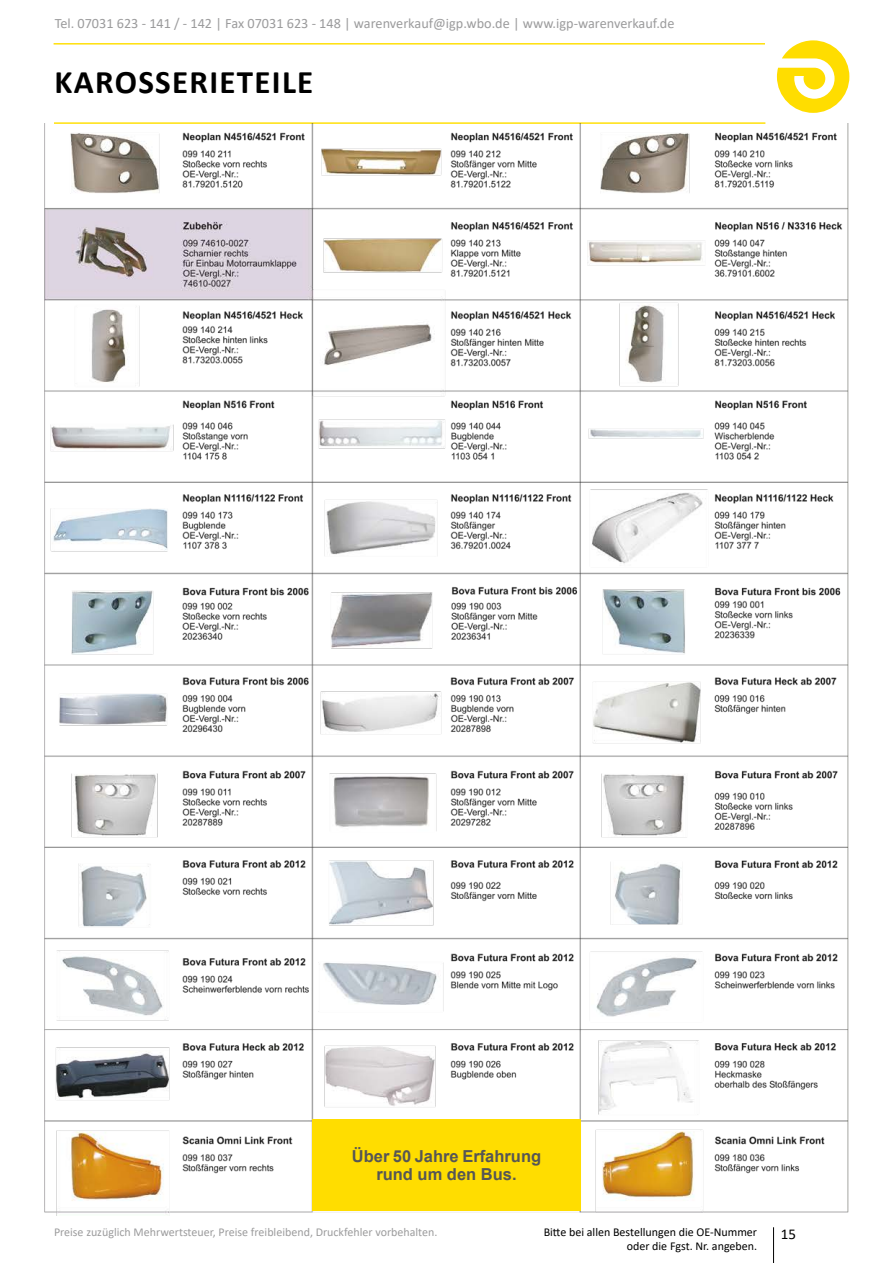
<style>
.page{position:relative;width:893px;height:1263px;background:#fff}
.page>*{position:absolute;margin:0;border:0;box-sizing:border-box;transform-origin:0 0}
.t1{font:700 33px "Calibri";letter-spacing:.04em;color:#000}
.t2{font:700 16.5px/18px "Arial";color:#565655;text-align:center}
.t3{font:15px "Calibri";color:#000}
.t4{font:14.25px "Calibri";color:#9c9c9d}
.t5{font:12px "Calibri";color:#9c9c9d}
.t6{font:12px/13.5px "Calibri";color:#000;text-align:right}
</style>
<div class="page">
<hr style="left:54px;top:122px;width:711px;height:2px;background:#ffe00a">
<hr style="left:54px;top:43px;width:711px;height:2px;background:#ffe00a">
<img style="left:45px;top:123px;width:803px;height:1092px">
<div style="left:312px;top:1119px;width:269px;height:92px;background:#fd0"></div>
<svg style="left:777px;top:40px;width:72px;height:73px"></svg>
<hr style="left:773px;top:1227px;width:1px;height:36px;background:#000">
<p class="t4" style="left:55px;top:13px;width:621px">Tel. 07031 623 - 141 / - 142 | Fax 07031 623 - 148 | warenverkauf@igp.wbo.de | www.igp-warenverkauf.de</p>
<h1 class="t1" style="left:55px;top:59px;width:260px">KAROSSERIETEILE</h1>
<p class="t2" style="left:352px;top:1147px;width:191px">Über 50 Jahre Erfahrung rund um den Bus.</p>
<p class="t6" style="left:544px;top:1225px;width:215px">Bitte bei allen Bestellungen die OE-Nummer oder die Fgst. Nr. angeben.</p>
<p class="t5" style="left:54px;top:1224px;width:385px">Preise zuzüglich Mehrwertsteuer, Preise freibleibend, Druckfehler vorbehalten.</p>
<p class="t3" style="left:781px;top:1223px;width:17px">15</p>
</div>
